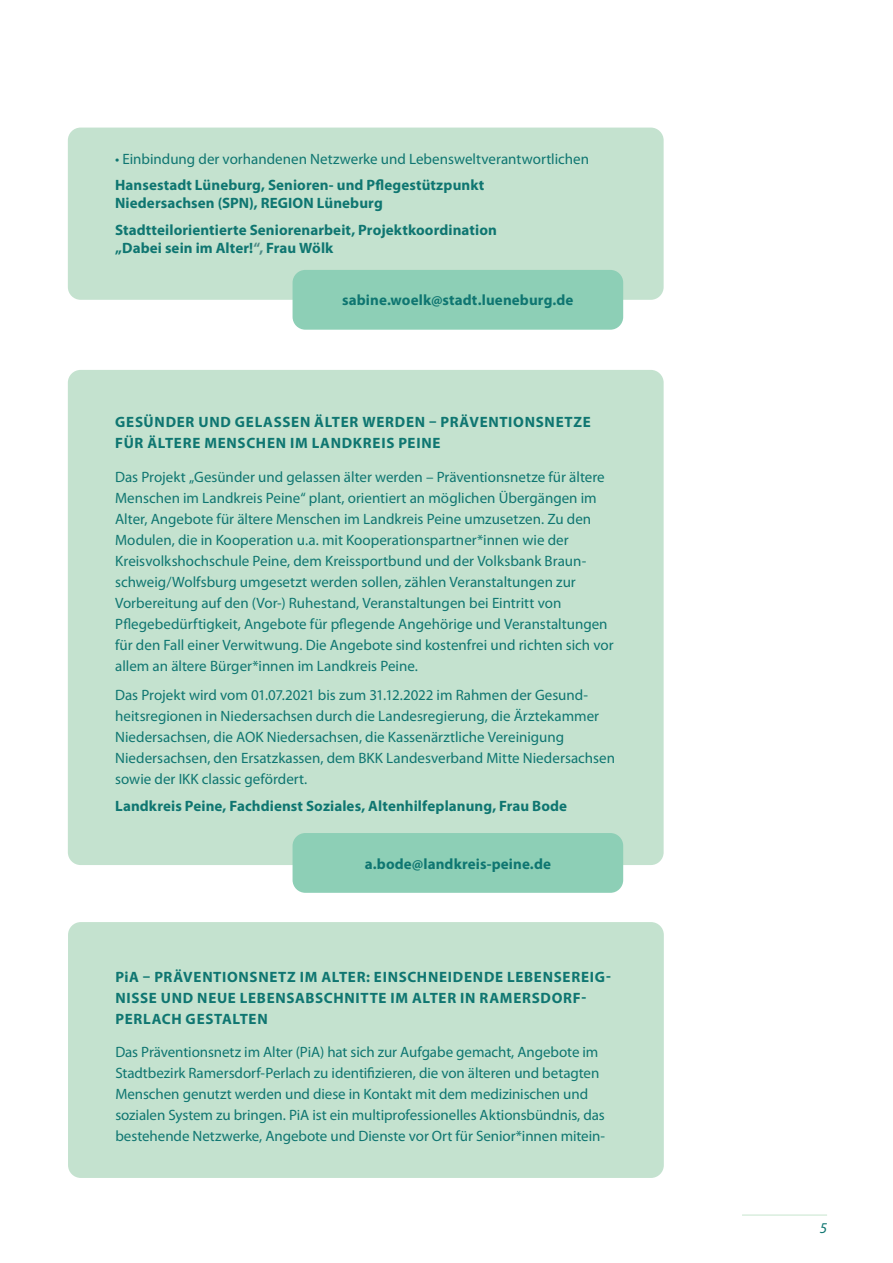
<style>
.page{position:relative;width:893px;height:1263px;background:#fff}
.page>*{position:absolute;margin:0;border:0;box-sizing:border-box;transform-origin:0 0}
.Box-Fließtext{font:15px/21px "Myriad Pro";color:#0f7671}
.Box-Link{font:700 15px/18px "Myriad Pro";letter-spacing:.005em;color:#0f7671}
.Box-Überschrift{font:700 15px/21px "Myriad Pro";letter-spacing:.05em;color:#0f7671}
.t1{font:italic 15px "Myriad Pro";color:#0f7671}
.s1{color:#4c8885}
</style>
<div class="page">
<hr style="left:742px;top:1214px;width:85px;height:1px;background:#cce8d3">
<div style="left:68px;top:370px;width:596px;height:495px;background:#c4e2cf;border-radius:13px"></div>
<div style="left:68px;top:128px;width:596px;height:172px;background:#c4e2cf;border-radius:13px"></div>
<div style="left:68px;top:922px;width:596px;height:256px;background:#c4e2cf;border-radius:13px"></div>
<div style="left:293px;top:833px;width:330px;height:60px;background:#8dcfb6;border-radius:13px"></div>
<div style="left:293px;top:270px;width:330px;height:60px;background:#8dcfb6;border-radius:13px"></div>
<p class="Box-Fließtext" style="left:115px;top:148px;width:475px">• Einbindung der vorhandenen Netzwerke und Lebensweltverantwortlichen</p>
<p class="Box-Link" style="left:115px;top:176px;width:371px">Hansestadt Lüneburg, Senioren- und Pflegestützpunkt<br>Niedersachsen (SPN), REGION Lüneburg</p>
<p class="Box-Link" style="left:115px;top:220px;width:383px">Stadtteilorientierte Seniorenarbeit, Projektkoordination „Dabei sein im Alter!<span class="s1">“,</span> Frau Wölk</p>
<p class="Box-Link" style="left:342px;top:291px;width:233px">sabine.woelk@stadt.lueneburg.de</p>
<p class="Box-Überschrift" style="left:115px;top:411px;width:477px">GESÜNDER UND GELASSEN ÄLTER WERDEN – PRÄVENTIONSNETZE<br>FÜR ÄLTERE MENSCHEN IM LANDKREIS PEINE</p>
<p class="Box-Fließtext" style="left:115px;top:466px;width:500px">Das Projekt „Gesünder und gelassen älter werden – Präventionsnetze für ältere Menschen im Landkreis Peine“ plant, orientiert an möglichen Übergängen im Alter, Angebote für ältere Menschen im Landkreis Peine umzusetzen. Zu den Modulen, die in Kooperation u.a. mit Kooperationspartner*innen wie der Kreisvolkshochschule Peine, dem Kreissportbund und der Volksbank Braun&shy;schweig/Wolfsburg umgesetzt werden sollen, zählen Veranstaltungen zur Vorbereitung auf den (Vor-) Ruhestand, Veranstaltungen bei Eintritt von Pflegebedürftigkeit, Angebote für pflegende Angehörige und Veranstaltungen für den Fall einer Verwitwung. Die Angebote sind kostenfrei und richten sich vor allem an ältere Bürger*innen im Landkreis Peine.</p>
<p class="Box-Fließtext" style="left:115px;top:684px;width:501px">Das Projekt wird vom 01.07.2021 bis zum 31.12.2022 im Rahmen der Gesund&shy;heitsregionen in Niedersachsen durch die Landesregierung, die Ärztekammer Niedersachsen, die AOK Niedersachsen, die Kassenärztliche Vereinigung Niedersachsen, den Ersatzkassen, dem BKK Landesverband Mitte Niedersachsen sowie der IKK classic gefördert.</p>
<p class="Box-Link" style="left:115px;top:796px;width:454px">Landkreis Peine, Fachdienst Soziales, Altenhilfeplanung, Frau Bode</p>
<p class="Box-Link" style="left:365px;top:854px;width:188px">a.bode@landkreis-peine.de</p>
<p class="Box-Überschrift" style="left:115px;top:965px;width:497px">PiA – PRÄVENTIONSNETZ IM ALTER: EINSCHNEIDENDE LEBENSEREIG-<br>NISSE UND NEUE LEBENSABSCHNITTE IM ALTER IN RAMERSDORF-<br>PERLACH GESTALTEN</p>
<p class="Box-Fließtext" style="left:115px;top:1041px;width:491px">Das Präventionsnetz im Alter (PiA) hat sich zur Aufgabe gemacht, Angebote im Stadtbezirk Ramersdorf-Perlach zu identifizieren, die von älteren und betagten Menschen genutzt werden und diese in Kontakt mit dem medizinischen und sozialen System zu bringen. PiA ist ein multiprofessionelles Aktionsbündnis, das bestehende Netzwerke, Angebote und Dienste vor Ort für Senior*innen mitein-</p>
<p class="t1" style="left:820px;top:1218px;width:9px">5</p>
</div>
